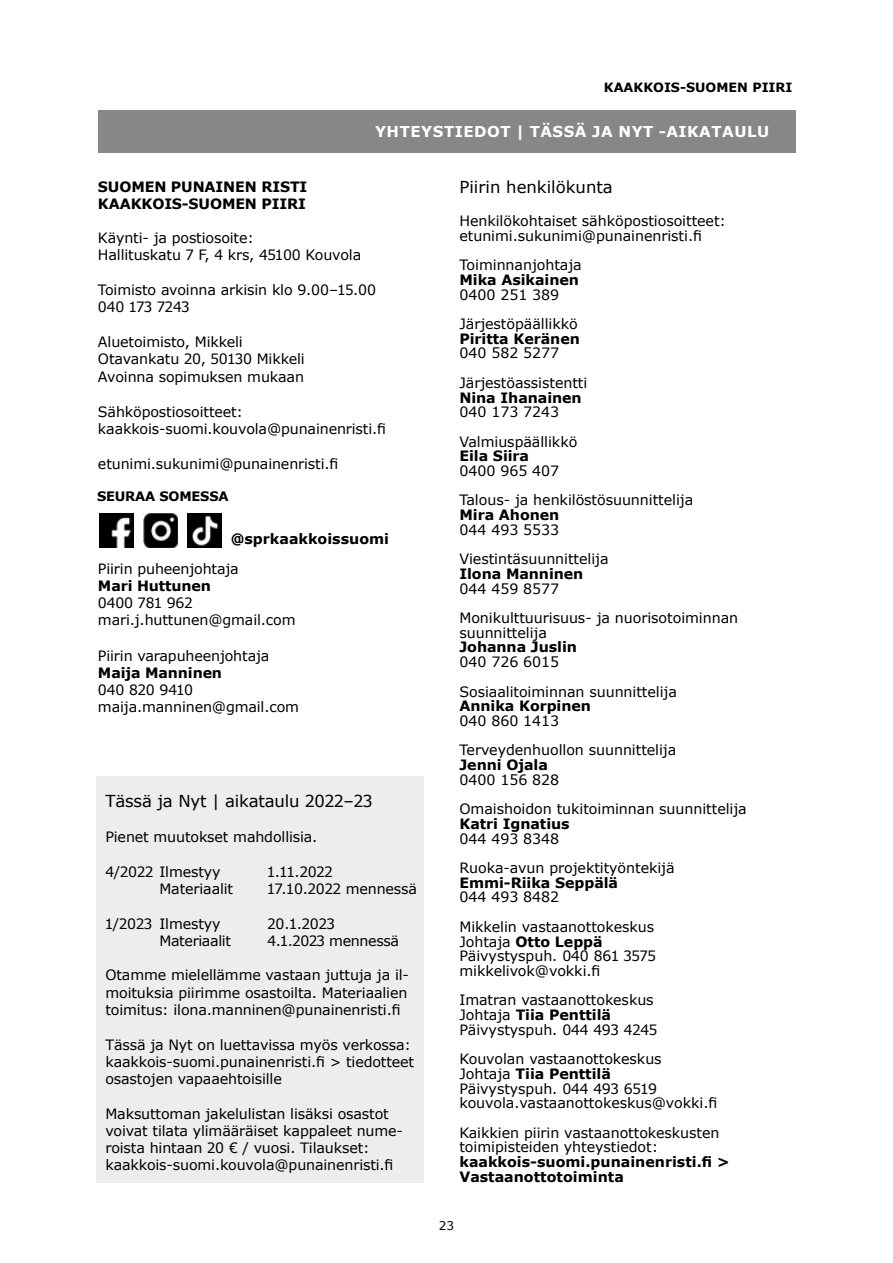
<style>
.page{position:relative;width:893px;height:1263px;background:#fff}
.page>*{position:absolute;margin:0;border:0;box-sizing:border-box;transform-origin:0 0}
.t1{font:16.5px "Verdana";letter-spacing:-.005em;color:#000}
.t2{font:700 15px "Verdana";letter-spacing:.035em;color:#fff}
.t3{font:14.25px/17.1px "Verdana";letter-spacing:-.01em;color:#000}
.t4{font:700 14.25px/17.1px "Verdana";letter-spacing:-.005em;color:#000}
.t5{font:700 13.05px "Verdana";letter-spacing:-.015em;color:#000}
.t6{font:700 12.75px "Verdana";color:#000}
.t7{font:12px "Verdana";color:#000}
.s1{font-weight:700}
</style>
<div class="page">
<div style="left:96px;top:777px;width:328px;height:406px;background:#ededed"></div>
<div style="left:98px;top:111px;width:698px;height:42px;background:#878787"></div>
<img style="left:100px;top:513px;width:34px;height:34px">
<img style="left:144px;top:513px;width:34px;height:34px">
<img style="left:188px;top:513px;width:34px;height:34px">
<p class="t6" style="left:604px;top:79px;width:190px">KAAKKOIS-SUOMEN PIIRI</p>
<p class="t2" style="left:375px;top:121px;width:396px">YHTEYSTIEDOT | TÄSSÄ JA NYT -AIKATAULU</p>
<p class="t4" style="left:98px;top:178px;width:211px">SUOMEN PUNAINEN RISTI<br>KAAKKOIS-SUOMEN PIIRI</p>
<p class="t3" style="left:98px;top:229px;width:265px">Käynti- ja postiosoite:<br>Hallituskatu 7 F, 4 krs, 45100 Kouvola</p>
<p class="t3" style="left:98px;top:281px;width:280px">Toimisto avoinna arkisin klo 9.00–15.00<br>040 173 7243</p>
<p class="t3" style="left:98px;top:333px;width:208px">Aluetoimisto, Mikkeli<br>Otavankatu 20, 50130 Mikkeli<br>Avoinna sopimuksen mukaan</p>
<p class="t3" style="left:98px;top:403px;width:290px">Sähköpostiosoitteet: kaakkois-suomi.kouvola@punainenristi.fi</p>
<p class="t3" style="left:98px;top:455px;width:242px">etunimi.sukunimi@punainenristi.fi</p>
<p class="t5" style="left:97px;top:487px;width:133px">SEURAA SOMESSA</p>
<p class="t4" style="left:231px;top:529px;width:160px">@sprkaakkoissuomi</p>
<p class="t3" style="left:98px;top:560px;width:142px">Piirin puheenjohtaja</p>
<p class="t4" style="left:98px;top:577px;width:115px">Mari Huttunen</p>
<p class="t3" style="left:98px;top:594px;width:199px">0400 781 962 mari.j.huttunen@gmail.com</p>
<p class="t3" style="left:98px;top:647px;width:173px">Piirin varapuheenjohtaja</p>
<p class="t4" style="left:98px;top:664px;width:126px">Maija Manninen</p>
<p class="t3" style="left:98px;top:681px;width:203px">040 820 9410 maija.manninen@gmail.com</p>
<p class="t1" style="left:105px;top:789px;width:268px">Tässä ja Nyt | aikataulu 2022–23</p>
<p class="t3" style="left:105px;top:828px;width:214px">Pienet muutokset mahdollisia.</p>
<p class="t3" style="left:105px;top:863px;width:117px">4/2022 Ilmestyy</p>
<p class="t3" style="left:267px;top:863px;width:67px">1.11.2022</p>
<p class="t3" style="left:159px;top:880px;width:75px">Materiaalit</p>
<p class="t3" style="left:267px;top:880px;width:151px">17.10.2022 mennessä</p>
<p class="t3" style="left:105px;top:915px;width:117px">1/2023 Ilmestyy</p>
<p class="t3" style="left:267px;top:915px;width:69px">20.1.2023</p>
<p class="t3" style="left:159px;top:932px;width:73px">Materiaalit</p>
<p class="t3" style="left:267px;top:932px;width:133px">4.1.2023 mennessä</p>
<p class="t3" style="left:105px;top:966px;width:305px;text-align:justify">Otamme mielellämme vastaan juttuja ja il&shy;moituksia piirimme osastoilta. Materiaalien toimitus: ilona.manninen@punainenristi.fi</p>
<p class="t3" style="left:105px;top:1036px;width:310px">Tässä ja Nyt on luettavissa myös verkossa: kaakkois-suomi.punainenristi.fi &gt; tiedotteet osastojen vapaaehtoisille</p>
<p class="t3" style="left:105px;top:1105px;width:299px">Maksuttoman jakelulistan lisäksi osastot voivat tilata ylimääräiset kappaleet nume&shy;roista hintaan 20 € / vuosi. Tilaukset: kaakkois-suomi.kouvola@punainenristi.fi</p>
<p class="t1" style="left:459px;top:176px;width:155px">Piirin henkilökunta</p>
<p class="t3" style="left:459px;top:213px;width:268px;line-height:14.7px">Henkilökohtaiset sähköpostiosoitteet: etunimi.sukunimi@punainenristi.fi</p>
<p class="t3" style="left:459px;top:256px;width:124px">Toiminnanjohtaja</p>
<p class="t4" style="left:459px;top:271px;width:121px">Mika Asikainen</p>
<p class="t3" style="left:459px;top:280px;width:120px;line-height:29.4px">0400 251 389<br>Järjestöpäällikkö</p>
<p class="t4" style="left:459px;top:330px;width:122px">Piritta Keränen</p>
<p class="t3" style="left:459px;top:338px;width:129px;line-height:29.4px">040 582 5277<br>Järjestöassistentti</p>
<p class="t4" style="left:459px;top:388px;width:124px">Nina Ihanainen</p>
<p class="t3" style="left:459px;top:397px;width:119px;line-height:29.4px">040 173 7243<br>Valmiuspäällikkö</p>
<p class="t4" style="left:459px;top:447px;width:71px">Eila Siira</p>
<p class="t3" style="left:459px;top:456px;width:235px;line-height:29.4px">0400 965 407<br>Talous- ja henkilöstösuunnittelija</p>
<p class="t4" style="left:459px;top:506px;width:101px">Mira Ahonen</p>
<p class="t3" style="left:459px;top:515px;width:151px;line-height:29.4px">044 493 5533<br>Viestintäsuunnittelija</p>
<p class="t4" style="left:459px;top:565px;width:125px">Ilona Manninen</p>
<p class="t3" style="left:459px;top:574px;width:280px;line-height:29.4px">044 459 8577<br>Monikulttuurisuus- ja nuorisotoiminnan</p>
<p class="t3" style="left:459px;top:624px;width:89px">suunnittelija</p>
<p class="t4" style="left:459px;top:638px;width:119px">Johanna Juslin</p>
<p class="t3" style="left:459px;top:647px;width:219px;line-height:29.4px">040 726 6015<br>Sosiaalitoiminnan suunnittelija</p>
<p class="t4" style="left:459px;top:697px;width:133px">Annika Korpinen</p>
<p class="t3" style="left:459px;top:706px;width:218px;line-height:29.4px">040 860 1413<br>Terveydenhuollon suunnittelija</p>
<p class="t4" style="left:459px;top:756px;width:90px">Jenni Ojala</p>
<p class="t3" style="left:459px;top:765px;width:289px;line-height:29.4px">0400 156 828<br>Omaishoidon tukitoiminnan suunnittelija</p>
<p class="t4" style="left:459px;top:815px;width:112px">Katri Ignatius</p>
<p class="t3" style="left:459px;top:824px;width:217px;line-height:29.4px">044 493 8348<br>Ruoka-avun projektityöntekijä</p>
<p class="t4" style="left:459px;top:874px;width:160px">Emmi-Riika Seppälä</p>
<p class="t3" style="left:459px;top:882px;width:196px;line-height:29.4px">044 493 8482<br>Mikkelin vastaanottokeskus</p>
<p class="t3" style="left:459px;top:934px;width:198px;line-height:14.7px">Johtaja <span class="s1">Otto Leppä<br></span>Päivystyspuh. 040 861 3575 mikkelivok@vokki.fi</p>
<p class="t3" style="left:459px;top:993px;width:199px;line-height:14.7px">Imatran vastaanottokeskus<br>Johtaja <span class="s1">Tiia Penttilä<br></span>Päivystyspuh. 044 493 4245</p>
<p class="t3" style="left:459px;top:1051px;width:259px;line-height:14.7px">Kouvolan vastaanottokeskus<br>Johtaja <span class="s1">Tiia Penttilä<br></span>Päivystyspuh. 044 493 6519 kouvola.vastaanottokeskus@vokki.fi</p>
<p class="t3" style="left:459px;top:1125px;width:262px;line-height:14.7px">Kaikkien piirin vastaanottokeskusten toimipisteiden yhteystiedot:</p>
<p class="t4" style="left:459px;top:1154px;width:272px;line-height:14.7px">kaakkois-suomi.punainenristi.fi &gt;<br>Vastaanottotoiminta</p>
<p class="t7" style="left:439px;top:1218px;width:17px">23</p>
</div>
